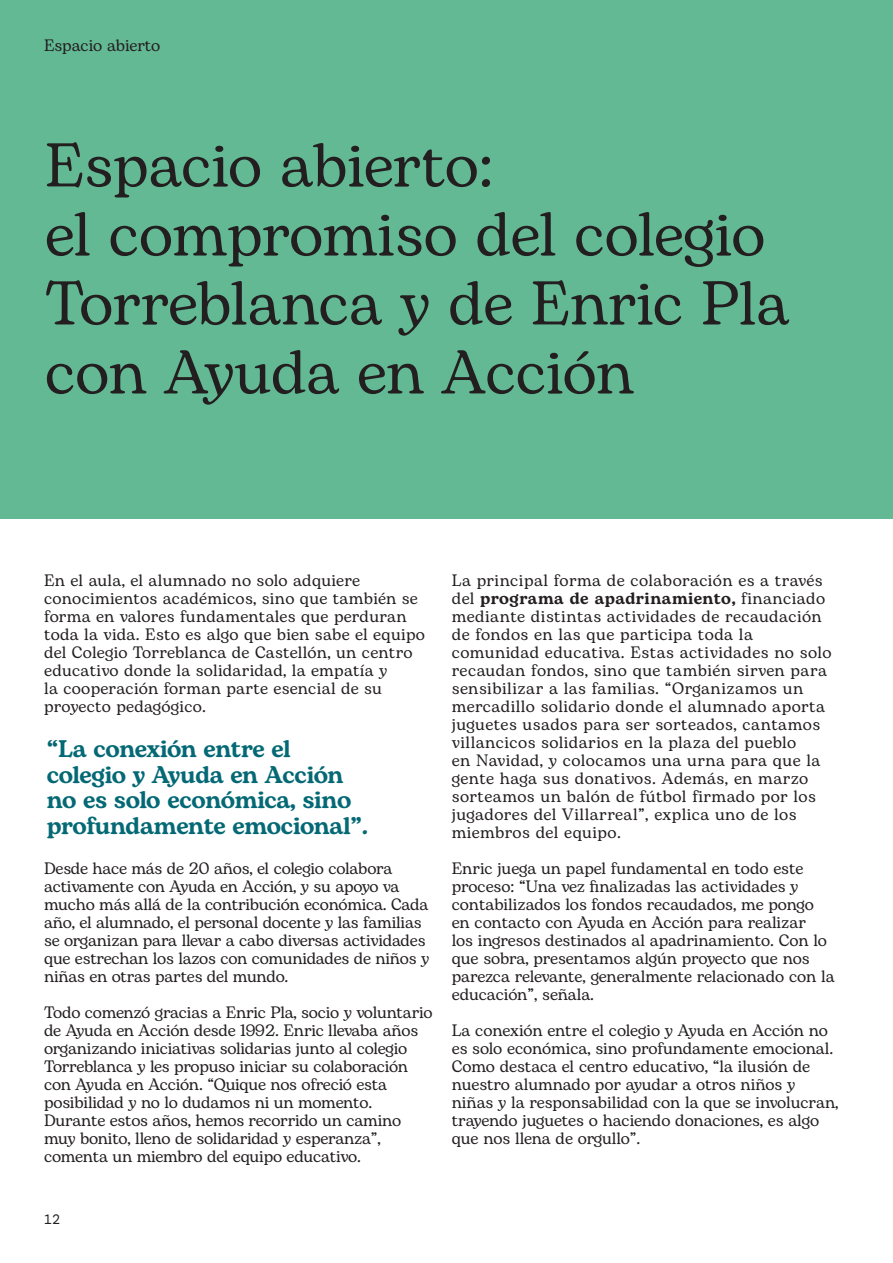
<style>
.page{position:relative;width:893px;height:1263px;background:#fff}
.page>*{position:absolute;margin:0;border:0;box-sizing:border-box;transform-origin:0 0}
.t1{font:61.5px/69px "Bogart";color:#231f20}
.t2{font:600 24px/25.5px "Bogart";letter-spacing:-.02em;color:#046975}
.t3{font:16.5px/18px "Bogart";color:#231f20}
.t4{font:16.5px/18px "Bogart";letter-spacing:.03em;color:#231f20}
.t5{font:16.5px/18px "Bogart";letter-spacing:.02em;color:#231f20}
.t6{font:13.5px "DM Mono";color:#231f20}
.s1{font-weight:600}
</style>
<div class="page">
<div style="left:0;top:0;width:893px;height:519px;background:#63b994"></div>
<p class="t3" style="left:44px;top:37px;width:118px">Espacio abierto</p>
<h1 class="t1" style="left:45px;top:131px;width:746px">Espacio abierto:<br>el compromiso del colegio<br>Torreblanca y de Enric Pla con Ayuda en Acción</h1>
<p class="t5" style="left:44px;top:571px;width:382px">En el aula, el alumnado no solo adquiere conocimientos académicos, sino que también se forma en valores fundamentales que perduran toda la vida. Esto es algo que bien sabe el equipo del Colegio Torreblanca de Castellón, un centro educativo donde la solidaridad, la empatía y<br>la cooperación forman parte esencial de su proyecto pedagógico.</p>
<h2 class="t2" style="left:47px;top:737px;width:323px">“La conexión entre el colegio y Ayuda en Acción no es solo económica, sino profundamente emocional”.</h2>
<p class="t3" style="left:44px;top:859px;width:387px">Desde hace más de 20 años, el colegio colabora activamente con Ayuda en Acción, y su apoyo va mucho más allá de la contribución económica. Cada año, el alumnado, el personal docente y las familias se organizan para llevar a cabo diversas actividades que estrechan los lazos con comunidades de niños y niñas en otras partes del mundo.</p>
<p class="t3" style="left:44px;top:1003px;width:390px">Todo comenzó gracias a Enric Pla, socio y voluntario de Ayuda en Acción desde 1992. Enric llevaba años organizando iniciativas solidarias junto al colegio Torreblanca y les propuso iniciar su colaboración con Ayuda en Acción. “Quique nos ofreció esta posibilidad y no lo dudamos ni un momento.<br>Durante estos años, hemos recorrido un camino muy bonito, lleno de solidaridad y esperanza”, comenta un miembro del equipo educativo.</p>
<p class="t4" style="left:452px;top:571px;width:381px">La principal forma de colaboración es a través del <span class="s1">programa de apadrinamiento,</span> financiado mediante distintas actividades de recaudación de fondos en las que participa toda la comunidad educativa. Estas actividades no solo recaudan fondos, sino que también sirven para sensibilizar a las familias. “Organizamos un mercadillo solidario donde el alumnado aporta juguetes usados para ser sorteados, cantamos villancicos solidarios en la plaza del pueblo<br>en Navidad, y colocamos una urna para que la gente haga sus donativos. Además, en marzo sorteamos un balón de fútbol firmado por los jugadores del Villarreal”, explica uno de los miembros del equipo.</p>
<p class="t3" style="left:452px;top:859px;width:384px">Enric juega un papel fundamental en todo este proceso: “Una vez finalizadas las actividades y contabilizados los fondos recaudados, me pongo en contacto con Ayuda en Acción para realizar<br>los ingresos destinados al apadrinamiento. Con lo que sobra, presentamos algún proyecto que nos parezca relevante, generalmente relacionado con la educación”, señala.</p>
<p class="t3" style="left:452px;top:1021px;width:388px">La conexión entre el colegio y Ayuda en Acción no es solo económica, sino profundamente emocional.<br>Como destaca el centro educativo, “la ilusión de nuestro alumnado por ayudar a otros niños y niñas y la responsabilidad con la que se involucran, trayendo juguetes o haciendo donaciones, es algo que nos llena de orgullo”.</p>
<p class="t6" style="left:44px;top:1210px;width:18px">12</p>
</div>
